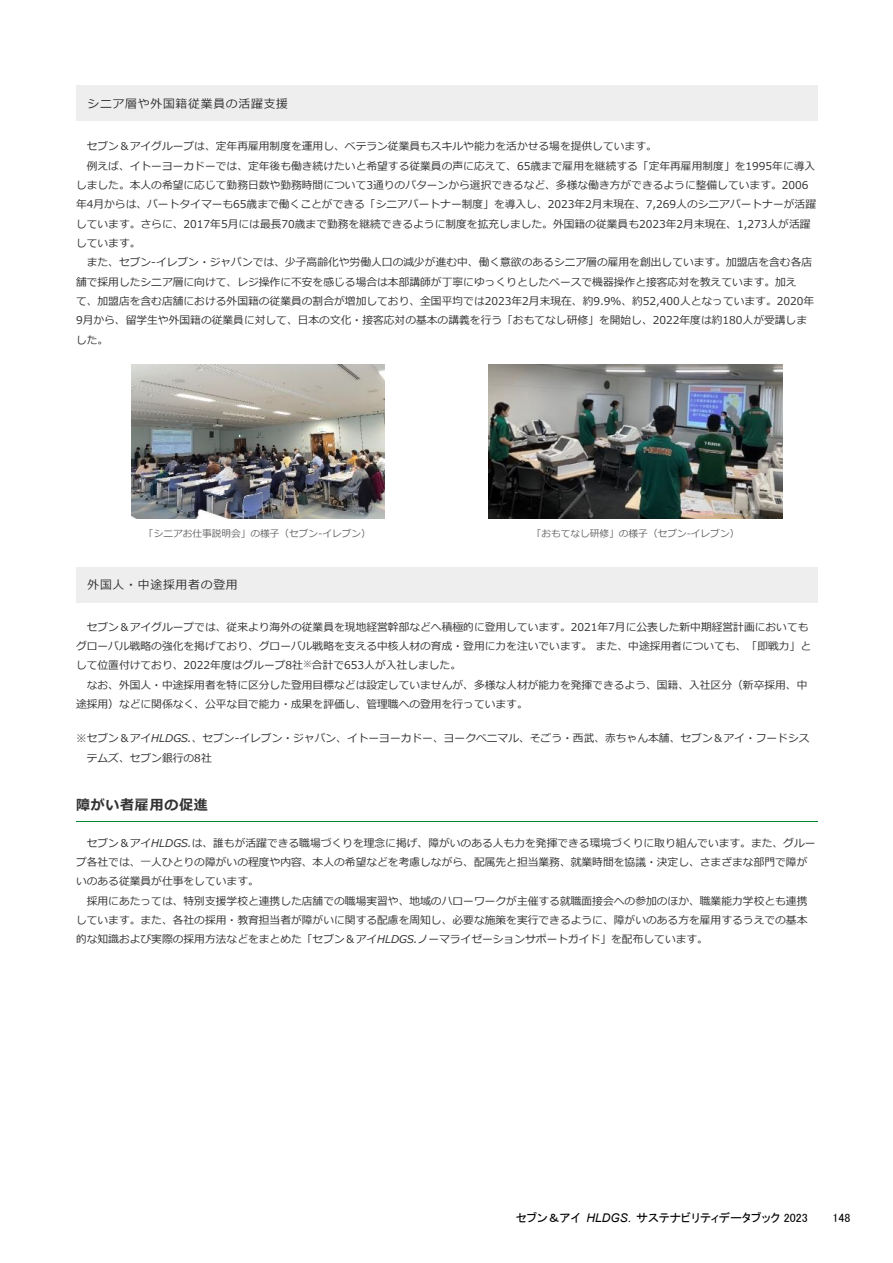
<style>
.page{position:relative;width:893px;height:1263px;background:#fff}
.page>*{position:absolute;margin:0;border:0;box-sizing:border-box;transform-origin:0 0}
.t1{font:700 13.95px "Meiryo";letter-spacing:.055em;color:#333}
.t2{font:12px "MS P Gothic";color:#000}
.t3{font:italic 12px "Arial";color:#000}
.t4{font:11.85px "Meiryo";letter-spacing:.065em;color:#333}
.t5{font:10.8px/19px "Meiryo";color:#333}
.t6{font:9.6px "Meiryo";color:#666}
.s1{font-style:italic}
</style>
<div class="page">
<div style="left:76px;top:85px;width:741px;height:36px;background:#eee"></div>
<div style="left:76px;top:567px;width:741px;height:35px;background:#eee"></div>
<hr style="left:76px;top:822px;width:741px;height:1px;background:#083">
<img style="left:131px;top:365px;width:253px;height:153px">
<img style="left:488px;top:365px;width:294px;height:153px">
<p class="t4" style="left:87px;top:96px;width:202px">シニア層や外国籍従業員の活躍支援</p>
<p class="t5" style="left:87px;top:137px;width:571px">セブン＆アイグループは、定年再雇用制度を運用し、ベテラン従業員もスキルや能力を活かせる場を提供しています。</p>
<p class="t5" style="left:87px;top:157px;width:729px">例えば、イトーヨーカドーでは、定年後も働き続けたいと希望する従業員の声に応えて、65歳まで雇用を継続する「定年再雇用制度」を1995年に導入</p>
<p class="t5" style="left:76px;top:176px;width:734px">しました。本人の希望に応じて勤務日数や勤務時間について3通りのパターンから選択できるなど、多様な働き方ができるように整備しています。2006</p>
<p class="t5" style="left:76px;top:195px;width:741px">年4月からは、パートタイマーも65歳まで働くことができる「シニアパートナー制度」を導入し、2023年2月末現在、7,269人のシニアパートナーが活躍</p>
<p class="t5" style="left:76px;top:215px;width:736px">しています。さらに、2017年5月には最長70歳まで勤務を継続できるように制度を拡充しました。外国籍の従業員も2023年2月末現在、1,273人が活躍</p>
<p class="t5" style="left:76px;top:234px;width:66px">しています。</p>
<p class="t5" style="left:87px;top:253px;width:726px">また、セブン‐イレブン・ジャパンでは、少子高齢化や労働人口の減少が進む中、働く意欲のあるシニア層の雇用を創出しています。加盟店を含む各店</p>
<p class="t5" style="left:76px;top:273px;width:722px">舗で採用したシニア層に向けて、レジ操作に不安を感じる場合は本部講師が丁寧にゆっくりとしたペースで機器操作と接客応対を教えています。加え</p>
<p class="t5" style="left:76px;top:292px;width:739px">て、加盟店を含む店舗における外国籍の従業員の割合が増加しており、全国平均では2023年2月末現在、約9.9％、約52,400人となっています。2020年</p>
<p class="t5" style="left:76px;top:311px;width:732px">9月から、留学生や外国籍の従業員に対して、日本の文化・接客応対の基本の講義を行う「おもてなし研修」を開始し、2022年度は約180人が受講しま</p>
<p class="t5" style="left:76px;top:331px;width:34px">した。</p>
<p class="t6" style="left:144px;top:527px;width:228px">「シニアお仕事説明会」の様子（セブン‐イレブン）</p>
<p class="t6" style="left:532px;top:527px;width:209px">「おもてなし研修」の様子（セブン‐イレブン）</p>
<p class="t4" style="left:87px;top:577px;width:150px">外国人・中途採用者の登用</p>
<p class="t5" style="left:76px;top:618px;width:736px;text-indent:11px">セブン＆アイグループでは、従来より海外の従業員を現地経営幹部などへ積極的に登用しています。2021年7月に公表した新中期経営計画においてもグローバル戦略の強化を掲げており、グローバル戦略を支える中核人材の育成・登用に力を注いでいます。また、中途採用者についても、「即戦力」として位置付けており、2022年度はグループ8社<sup>※</sup>合計で653人が入社しました。</p>
<p class="t5" style="left:76px;top:676px;width:733px;text-indent:11px">なお、外国人・中途採用者を特に区分した登用目標などは設定していませんが、多様な人材が能力を発揮できるよう、国籍、入社区分（新卒採用、中途採用）などに関係なく、公平な目で能力・成果を評価し、管理職への登用を行っています。</p>
<p class="t5" style="left:87px;top:729px;width:724px;line-height:19.8px;text-indent:-11px">※セブン＆アイ<span class="s1">HLDGS.</span>、セブン‐イレブン・ジャパン、イトーヨーカドー、ヨークベニマル、そごう・西武、赤ちゃん本舗、セブン＆アイ・フードシステムズ、セブン銀行の8社</p>
<p class="t1" style="left:76px;top:795px;width:133px">障がい者雇用の促進</p>
<p class="t5" style="left:76px;top:834px;width:741px;text-indent:11px">セブン＆アイ<span class="s1">HLDGS.</span>は、誰もが活躍できる職場づくりを理念に掲げ、障がいのある人も力を発揮できる環境づくりに取り組んでいます。また、グループ各社では、一人ひとりの障がいの程度や内容、本人の希望などを考慮しながら、配属先と担当業務、就業時間を協議・決定し、さまざまな部門で障がいのある従業員が仕事をしています。</p>
<p class="t5" style="left:76px;top:892px;width:733px;text-align:justify;text-indent:11px">採用にあたっては、特別支援学校と連携した店舗での職場実習や、地域のハローワークが主催する就職面接会への参加のほか、職業能力学校とも連携しています。また、各社の採用・教育担当者が障がいに関する配慮を周知し、必要な施策を実行できるように、障がいのある方を雇用するうえでの基本的な知識および実際の採用方法などをまとめた「セブン＆アイ<span class="s1">HLDGS.</span>ノーマライゼーションサポートガイド」を配布しています。</p>
<p class="t2" style="left:516px;top:1211px;width:293px">セブン＆アイ　　　　　　　サステナビリティデータブック 2023</p>
<p class="t3" style="left:586px;top:1211px;width:46px">HLDGS.</p>
<p class="t2" style="left:832px;top:1211px;width:19px">148</p>
</div>
